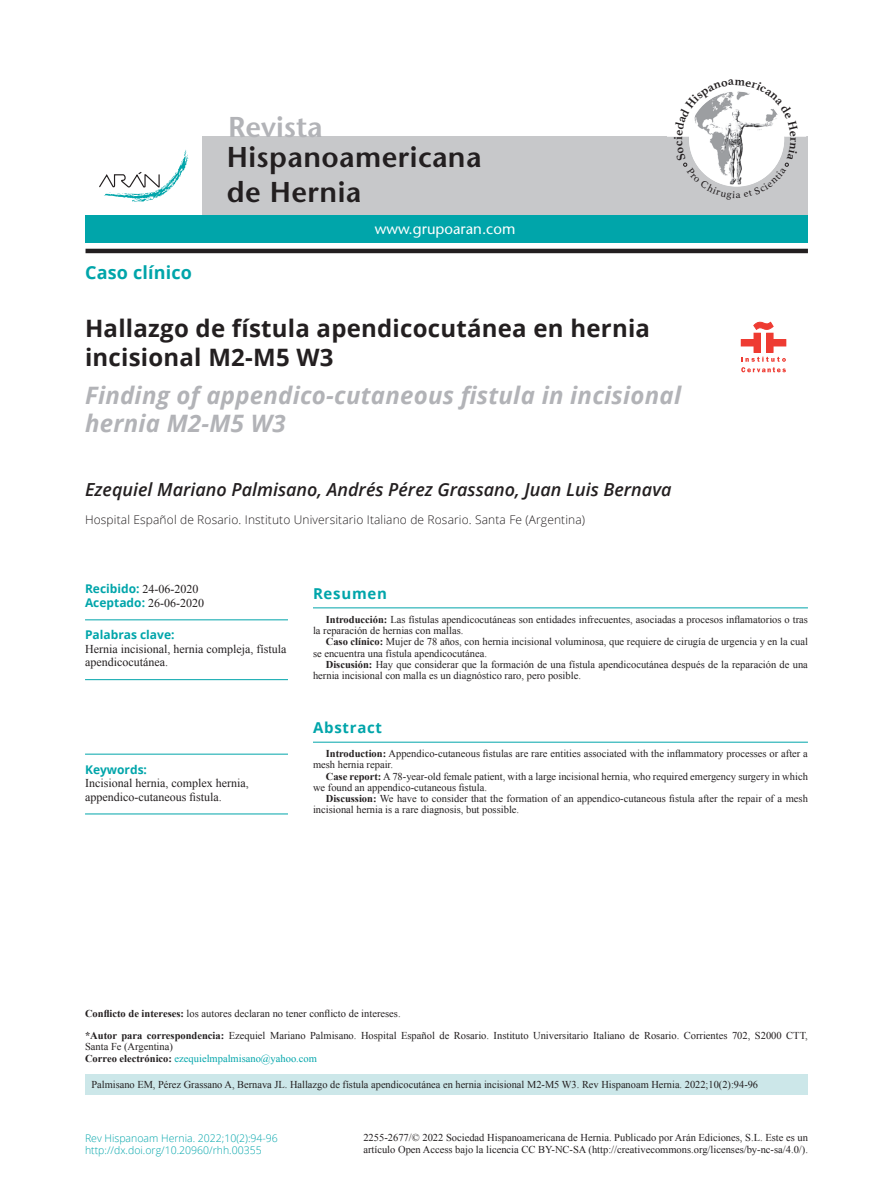
<style>
.page{position:relative;width:893px;height:1191px;background:#fff}
.page>*{position:absolute;margin:0;border:0;box-sizing:border-box;transform-origin:0 0}
.t1{font:600 28.65px/34.3px "Stone Sans Std";letter-spacing:.015em;color:#231f20}
.t2{font:600 28.65px "Stone Sans Std";color:#b2b3b7}
.t3{font:italic 700 24px/28.8px "Open Sans";letter-spacing:.01em;color:#b2b3b7}
.t4{font:700 24px/28.8px "Open Sans";letter-spacing:.01em;color:#231f20}
.t5{font:italic 600 18px "Open Sans";color:#231f20}
.t6{font:700 18px "Open Sans";letter-spacing:.01em;color:#00a5aa}
.t7{font:500 15px "Stone Sans Std";color:#fff}
.t8{font:700 15px "Open Sans";letter-spacing:.05em;color:#00a5aa}
.t9{font:12px/13.5px "Times New Roman";color:#231f20}
.t10{font:300 12px "Open Sans";letter-spacing:.01em;color:#231f20}
.t11{font:700 12px "Open Sans";color:#00a5aa}
.t12{font:10.5px/11.2px "Times New Roman";color:#231f20}
.t13{font:300 10.5px/12.6px "Open Sans";color:#00a5aa}
.t14{font:10.5px/11.2px "Times New Roman";color:#00a5aa}
.s1{font-family:"Open Sans";font-weight:700;color:#00a5aa}
.s2{font-weight:700}
.s3{color:#231f20}
.s4{font-weight:700;color:#231f20}
</style>
<div class="page">
<div style="left:202px;top:137px;width:606px;height:78px;background:#c7c8ca"></div>
<div style="left:86px;top:215px;width:722px;height:27px;background:#00a5aa"></div>
<svg style="left:99px;top:150px;width:89px;height:52px"></svg>
<hr style="left:86px;top:249px;width:722px;height:4px;background:#231f20">
<div style="left:741px;top:339px;width:19px;height:7px;background:#ee3b32"></div>
<div style="left:767px;top:339px;width:19px;height:7px;background:#ee3b32"></div>
<div style="left:754px;top:333px;width:6px;height:19px;background:#ee3b32"></div>
<div style="left:767px;top:333px;width:6px;height:19px;background:#ee3b32"></div>
<svg style="left:754px;top:322px;width:19px;height:7px"></svg>
<svg style="left:741px;top:357px;width:45px;height:15px"></svg>
<hr style="left:313px;top:607px;width:495px;height:1px;background:#00a5aa">
<hr style="left:85px;top:619px;width:203px;height:1px;background:#00a5aa">
<hr style="left:85px;top:679px;width:203px;height:1px;background:#00a5aa">
<div style="left:85px;top:1074px;width:723px;height:20px;background:#cce7e9"></div>
<hr style="left:313px;top:741px;width:495px;height:1px;background:#00a5aa">
<hr style="left:85px;top:753px;width:203px;height:1px;background:#00a5aa">
<hr style="left:85px;top:813px;width:203px;height:1px;background:#00a5aa">
<svg style="left:674px;top:91px;width:124px;height:96px"></svg>
<h1 class="t2" style="left:228px;top:110px;width:96px">Revista</h1>
<h1 class="t1" style="left:227px;top:140px;width:256px">Hispanoamericana de Hernia</h1>
<h3 class="t7" style="left:375px;top:220px;width:142px">www.grupoaran.com</h3>
<h3 class="t6" style="left:85px;top:259px;width:109px">Caso clínico</h3>
<h2 class="t4" style="left:85px;top:314px;width:566px">Hallazgo de fístula apendicocutánea en hernia incisional M2-M5 W3</h2>
<h2 class="t3" style="left:85px;top:380px;width:598px">Finding of appendico-cutaneous fistula in incisional hernia M2-M5 W3</h2>
<h3 class="t5" style="left:85px;top:477px;width:588px">Ezequiel Mariano Palmisano, Andrés Pérez Grassano, Juan Luis Bernava</h3>
<p class="t10" style="left:85px;top:511px;width:502px">Hospital Español de Rosario. Instituto Universitario Italiano de Rosario. Santa Fe (Argentina)</p>
<p class="t9" style="left:85px;top:582px;width:121px"><span class="s1">Recibido:</span> 24-06-2020<br><span class="s1">Aceptado:</span> 26-06-2020</p>
<p class="t11" style="left:85px;top:626px;width:91px">Palabras clave:</p>
<p class="t9" style="left:85px;top:642px;width:203px">Hernia incisional, hernia compleja, fístula apendicocutánea.</p>
<p class="t11" style="left:85px;top:761px;width:64px">Keywords:</p>
<p class="t9" style="left:85px;top:776px;width:165px">Incisional hernia, complex hernia, appendico-cutaneous fistula.</p>
<h3 class="t8" style="left:313px;top:583px;width:76px">Resumen</h3>
<p class="t12" style="left:313px;top:613px;width:496px;text-indent:13px"><span class="s2">Introducción:</span> Las fístulas apendicocutáneas son entidades infrecuentes, asociadas a procesos inflamatorios o tras la reparación de hernias con mallas.</p>
<p class="t12" style="left:313px;top:636px;width:496px;text-indent:13px"><span class="s2">Caso clínico:</span> Mujer de 78 años, con hernia incisional voluminosa, que requiere de cirugía de urgencia y en la cual se encuentra una fístula apendicocutánea.</p>
<p class="t12" style="left:313px;top:658px;width:496px;text-indent:13px"><span class="s2">Discusión:</span> Hay que considerar que la formación de una fístula apendicocutánea después de la reparación de una hernia incisional con malla es un diagnóstico raro, pero posible.</p>
<h3 class="t8" style="left:313px;top:717px;width:71px">Abstract</h3>
<p class="t12" style="left:313px;top:748px;width:496px;text-indent:13px"><span class="s2">Introduction:</span> Appendico-cutaneous fistulas are rare entities associated with the inflammatory processes or after a mesh hernia repair.</p>
<p class="t12" style="left:313px;top:770px;width:496px;text-indent:13px"><span class="s2">Case report:</span> A 78-year-old female patient, with a large incisional hernia, who required emergency surgery in which we found an appendico-cutaneous fistula.</p>
<p class="t12" style="left:313px;top:793px;width:496px;text-indent:13px"><span class="s2">Discussion:</span> We have to consider that the formation of an appendico-cutaneous fistula after the repair of a mesh incisional hernia is a rare diagnosis, but possible.</p>
<p class="t12" style="left:85px;top:1002px;width:724px;line-height:21.9px"><span class="s2">Conflicto de intereses:</span> los autores declaran no tener conflicto de intereses.<br><span class="s2">*Autor para correspondencia:</span> Ezequiel Mariano Palmisano. Hospital Español de Rosario. Instituto Universitario Italiano de Rosario. Corrientes 702, S2000 CTT,</p>
<p class="t14" style="left:85px;top:1041px;width:233px"><span class="s3">Santa Fe (Argentina)<br></span><span class="s4">Correo electrónico:</span> ezequielmpalmisano@yahoo.com</p>
<p class="t12" style="left:91px;top:1078px;width:668px">Palmisano EM, Pérez Grassano A, Bernava JL. Hallazgo de fístula apendicocutánea en hernia incisional M2-M5 W3. Rev Hispanoam Hernia. 2022;10(2):94-96</p>
<p class="t13" style="left:85px;top:1131px;width:194px">Rev Hispanoam Hernia. 2022;10(2):94-96 http://dx.doi.org/10.20960/rhh.00355</p>
<p class="t12" style="left:363px;top:1131px;width:446px;line-height:12px">2255-2677/© 2022 Sociedad Hispanoamericana de Hernia. Publicado por Arán Ediciones, S.L. Este es un artículo Open Access bajo la licencia CC BY-NC-SA (http://creativecommons.org/licenses/by-nc-sa/4.0/).</p>
</div>
